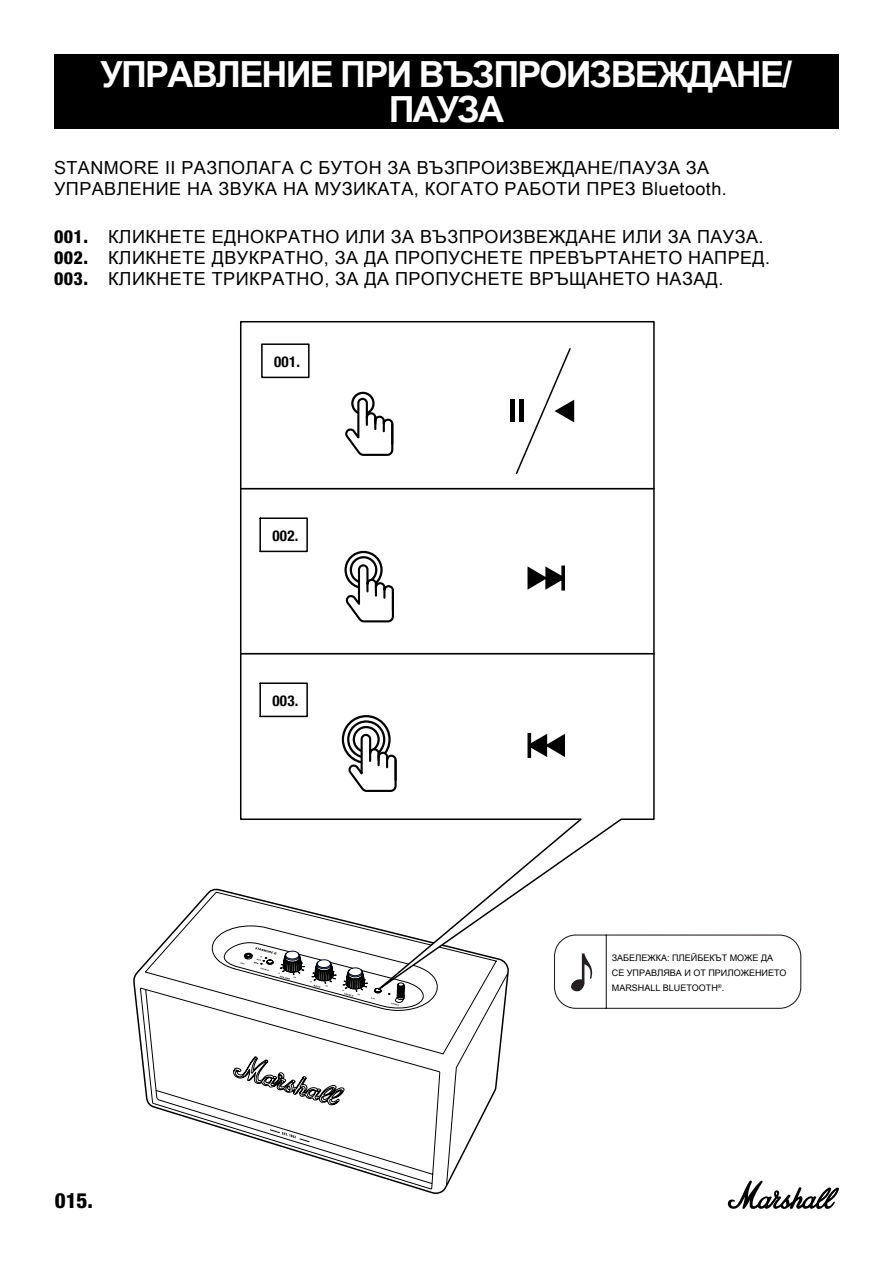
<style>
.page{position:relative;width:893px;height:1263px;background:#fff}
.page>*{position:absolute;margin:0;border:0;box-sizing:border-box;transform-origin:0 0}
.t1{font:700 36px/34.5px "Arial Unicode MS";letter-spacing:-.05em;color:#fff;text-align:center}
.t2{font:800 condensed 21px "Helvetica Neue LT Std";color:#000}
.t3{font:18px/21px "Arial Unicode MS";letter-spacing:.025em;color:#000}
.t4{font:700 condensed 15px "Helvetica Neue";letter-spacing:.02em;color:#000}
.t5{font:9px/15px "Arial Unicode MS";color:#000}
.s1{font-family:"Helvetica Neue LT Std";font-weight:800;font-stretch:condensed}
</style>
<div class="page">
<svg style="left:727px;top:1180px;width:112px;height:29px"></svg>
<div style="left:54px;top:54px;width:785px;height:75px;background:#000"></div>
<svg style="left:140px;top:964px;width:367px;height:230px"></svg>
<svg style="left:233px;top:1056px;width:112px;height:49px"></svg>
<svg style="left:269px;top:1129px;width:41px;height:14px"></svg>
<svg style="left:144px;top:891px;width:353px;height:164px"></svg>
<svg style="left:224px;top:942px;width:200px;height:67px"></svg>
<svg style="left:239px;top:321px;width:416px;height:670px"></svg>
<hr style="left:241px;top:488px;width:413px;height:1px;background:#000">
<div style="left:261px;top:343px;width:49px;height:35px;border:2px solid #000"></div>
<svg style="left:259px;top:517px;width:50px;height:36px"></svg>
<svg style="left:259px;top:682px;width:50px;height:36px"></svg>
<hr style="left:241px;top:653px;width:413px;height:1px;background:#000">
<div style="left:351px;top:392px;width:24px;height:23px;border:2px solid #000;border-radius:50%"></div>
<svg style="left:343px;top:397px;width:51px;height:67px"></svg>
<hr style="left:391px;top:424px;width:2px;height:20px;background:#000">
<svg style="left:343px;top:550px;width:52px;height:80px"></svg>
<hr style="left:392px;top:590px;width:2px;height:20px;background:#000">
<div style="left:342px;top:715px;width:49px;height:49px;border:2px solid #000;border-radius:50%"></div>
<svg style="left:346px;top:719px;width:52px;height:81px"></svg>
<hr style="left:394px;top:760px;width:3px;height:20px;background:#000">
<svg style="left:527px;top:733px;width:38px;height:25px"></svg>
<svg style="left:527px;top:565px;width:38px;height:25px"></svg>
<hr style="left:511px;top:399px;width:4px;height:23px;background:#000">
<svg style="left:515px;top:347px;width:59px;height:128px"></svg>
<svg style="left:553px;top:934px;width:249px;height:75px"></svg>
<h1 class="t1" style="left:101px;top:58px;width:693px">УПРАВЛЕНИЕ ПРИ ВЪЗПРОИЗВЕЖДАНЕ/<br>ПАУЗА</h1>
<p class="t3" style="left:54px;top:157px;width:674px">STANMORE II РАЗПОЛАГА С БУТОН ЗА ВЪЗПРОИЗВЕЖДАНЕ/ПАУЗА ЗА<br>УПРАВЛЕНИЕ НА ЗВУКА НА МУЗИКАТА, КОГАТО РАБОТИ ПРЕЗ Bluetooth.</p>
<p class="t3" style="left:54px;top:225px;width:718px"><span class="s1">001.</span> КЛИКНЕТЕ ЕДНОКРАТНО ИЛИ ЗА ВЪЗПРОИЗВЕЖДАНЕ ИЛИ ЗА ПАУЗА.<br><span class="s1">002.</span> КЛИКНЕТЕ ДВУКРАТНО, ЗА ДА ПРОПУСНЕТЕ ПРЕВЪРТАНЕТО НАПРЕД.<br><span class="s1">003.</span> КЛИКНЕТЕ ТРИКРАТНО, ЗА ДА ПРОПУСНЕТЕ ВРЪЩАНЕТО НАЗАД.</p>
<p class="t4" style="left:274px;top:349px;width:27px">001.</p>
<p class="t4" style="left:273px;top:523px;width:27px">002.</p>
<p class="t4" style="left:273px;top:688px;width:27px">003.</p>
<p class="t2" style="left:55px;top:1187px;width:40px">015.</p>
<p class="t5" style="left:612px;top:950px;width:176px">ЗАБЕЛЕЖКА: ПЛЕЙБЕКЪТ МОЖЕ ДА<br>СЕ УПРАВЛЯВА И ОТ ПРИЛОЖЕНИЕТО<br>MARSHALL BLUETOOTH<sup>®</sup>.</p>
</div>
